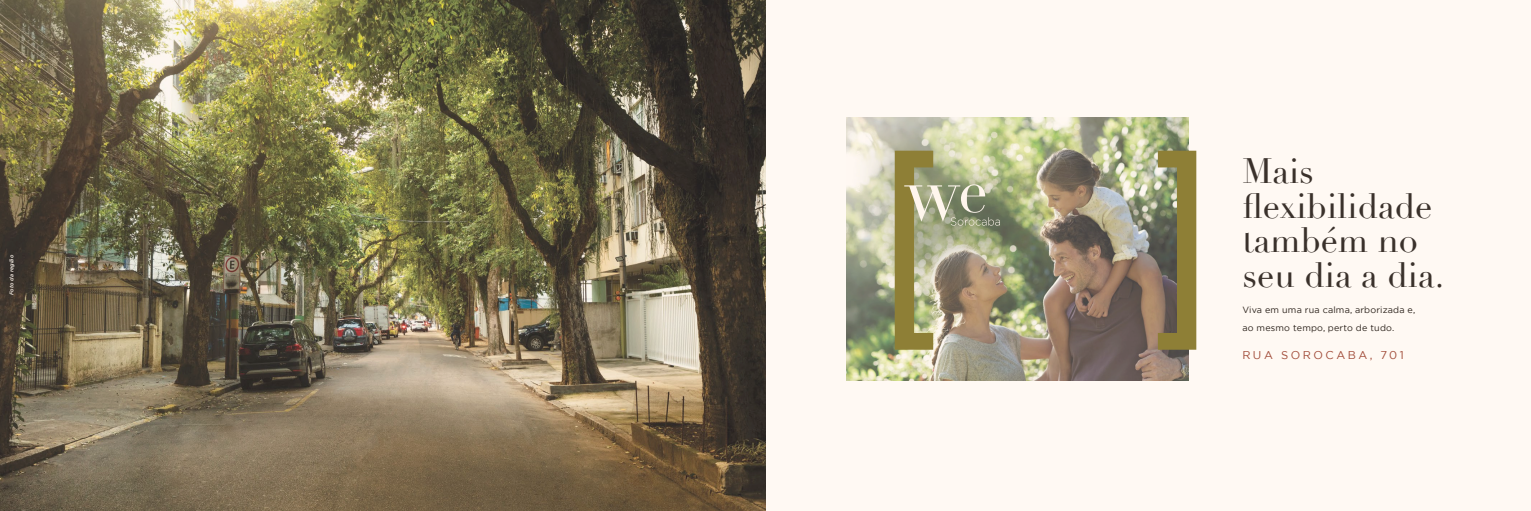
<style>
.page{position:relative;width:1531px;height:511px;background:#fff}
.page>*{position:absolute;margin:0;border:0;box-sizing:border-box;transform-origin:0 0}
.t1{font:34.5px/34.5px "Didot";color:#3a312b}
.t2{font:11.25px "Gotham";letter-spacing:.22em;color:#a14b38}
.t3{font:9px/17.2px "Gotham";letter-spacing:.02em;color:#2c231c}
.t4{font:italic 500 5.25px "Gotham";color:#fff6ed}
</style>
<div class="page">
<div style="left:765px;top:0;width:766px;height:510px;background:#fff9f3"></div>
<img style="left:0;top:0;width:765px;height:510px">
<img style="left:846px;top:117px;width:342px;height:263px">
<svg style="left:1158px;top:150px;width:38px;height:199px;background:#827848"></svg>
<svg style="left:895px;top:150px;width:105px;height:199px;background:#a49e77"></svg>
<p class="t4" style="left:9px;top:295px;width:42px;rotate:-90deg">Foto da região</p>
<p class="t1" style="left:1242px;top:154px;width:203px">Mais flexibilidade também no seu dia a dia.</p>
<p class="t3" style="left:1242px;top:301px;width:174px">Viva em uma rua calma, arborizada e, ao mesmo tempo, perto de tudo.</p>
<p class="t2" style="left:1242px;top:347px;width:163px">RUA SOROCABA, 701</p>
</div>
